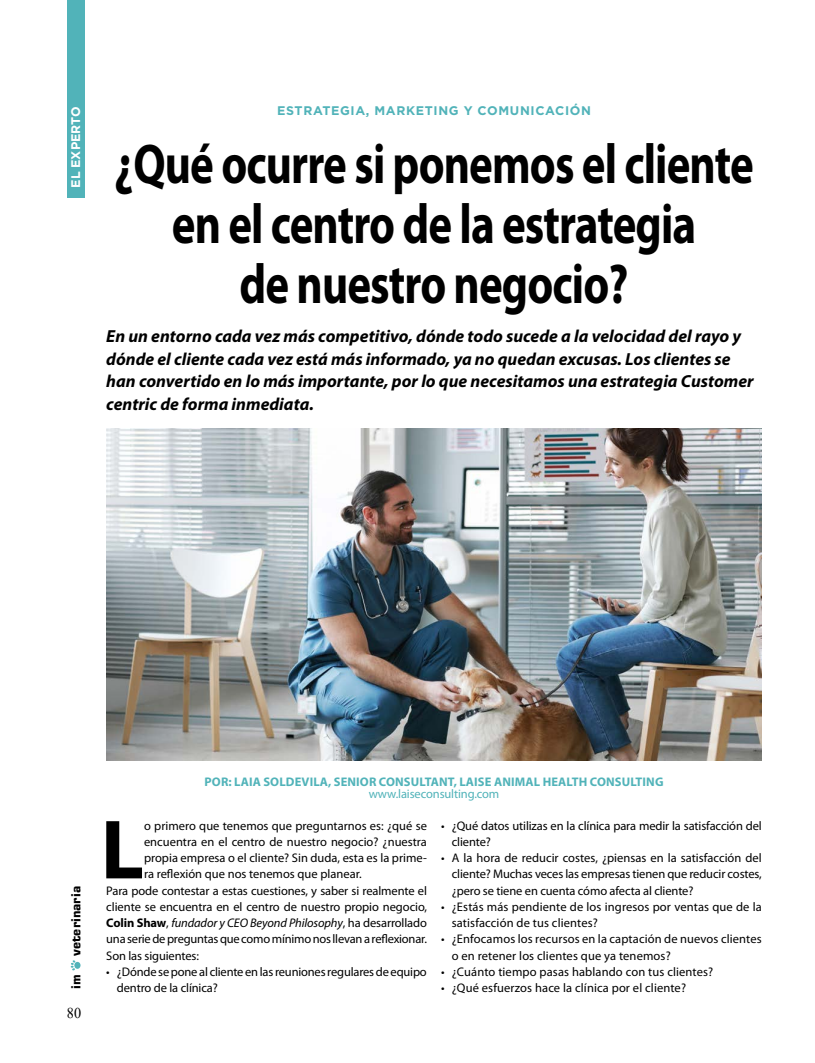
<style>
.page{position:relative;width:815px;height:1063px;background:#fff}
.page>*{position:absolute;margin:0;border:0;box-sizing:border-box;transform-origin:0 0}
.t1{font:700 84.88px "Myriad Pro";color:#000}
.t2{font:700 56.25px/60px "Myriad Pro";letter-spacing:-.02em;color:#000;text-align:center;scale:.8 1}
.t3{font:italic 700 17.5px/22.5px "Myriad Pro";color:#000}
.t4{font:15px "Times New Roman";color:#000;scale:.95 1}
.t5{font:12.5px/16.2px "Myriad Pro";letter-spacing:-.005em;color:#000}
.t6{font:700 12.5px "Myriad Pro";letter-spacing:.01em;color:#51b3b9}
.t7{font:italic 12.5px "Myriad Pro";letter-spacing:-.01em;color:#000}
.t8{font:700 12.5px "Gotham";letter-spacing:.05em;color:#51b3b9}
.t9{font:12.5px "Myriad Pro";letter-spacing:-.01em;color:#51b3b9}
.t10{font:700 12.5px "Square 721 BT";color:#000}
.t11{font:700 12.5px "Gotham";color:#fff}
.s1{font-weight:700;font-style:normal}
.s2{font-style:normal}
</style>
<div class="page">
<div style="left:74px;top:962px;width:7px;height:7px;background:#51b3b9;border-radius:50%"></div>
<svg style="left:71px;top:960px;width:5px;height:11px"></svg>
<div style="left:67px;top:0;width:17px;height:198px;background:#51b3b9"></div>
<img style="left:106px;top:428px;width:656px;height:333px">
<p class="t11" style="left:68px;top:188px;width:83px;rotate:-90deg">EL EXPERTO</p>
<p class="t8" style="left:277px;top:104px;width:315px">ESTRATEGIA, MARKETING Y COMUNICACIÓN</p>
<h2 class="t2" style="left:114px;top:133px;width:801px">¿Qué ocurre si ponemos el cliente en el centro de la estrategia<br>de nuestro negocio?</h2>
<p class="t3" style="left:106px;top:324px;width:649px">En un entorno cada vez más competitivo, dónde todo sucede a la velocidad del rayo y dónde el cliente cada vez está más informado, ya no quedan excusas. Los clientes se han convertido en lo más importante, por lo que necesitamos una estrategia Customer centric de forma inmediata.</p>
<p class="t10" style="left:68px;top:956px;width:71px;rotate:-90deg">veterinaria</p>
<p class="t10" style="left:68px;top:989px;width:16px;rotate:-90deg">im</p>
<p class="t4" style="left:67px;top:1003px;width:16px">80</p>
<p class="t6" style="left:205px;top:774px;width:460px">POR: LAIA SOLDEVILA, SENIOR CONSULTANT, LAISE ANIMAL HEALTH CONSULTING</p>
<p class="t9" style="left:369px;top:786px;width:132px">www.laiseconsulting.com</p>
<h1 class="t1" style="left:101px;top:794px;width:45px">L</h1>
<p class="t5" style="left:144px;top:817px;width:284px">o primero que tenemos que preguntarnos es: ¿qué se</p>
<p class="t5" style="left:144px;top:833px;width:284px">encuentra en el centro de nuestro negocio? ¿nuestra</p>
<p class="t5" style="left:144px;top:850px;width:284px">propia empresa o el cliente? Sin duda, esta es la prime-</p>
<p class="t5" style="left:144px;top:866px;width:219px">ra reflexión que nos tenemos que planear.</p>
<p class="t5" style="left:106px;top:882px;width:322px">Para pode contestar a estas cuestiones, y saber si realmente el</p>
<p class="t5" style="left:106px;top:898px;width:322px">cliente se encuentra en el centro de nuestro propio negocio,</p>
<p class="t7" style="left:106px;top:915px;width:322px"><span class="s1">Colin Shaw</span><span class="s2">,</span> fundador y CEO Beyond Philosophy<span class="s2">, ha desarrollado</span></p>
<p class="t5" style="left:106px;top:931px;width:322px">una serie de preguntas que como mínimo nos llevan a reflexionar.</p>
<p class="t5" style="left:106px;top:947px;width:94px">Son las siguientes:</p>
<p class="t5" style="left:117px;top:963px;width:311px;text-indent:-11px">• ¿Dónde se pone al cliente en las reuniones regulares de equipo dentro de la clínica?</p>
<p class="t5" style="left:452px;top:817px;width:312px;text-indent:-11px">• ¿Qué datos utilizas en la clínica para medir la satisfacción del cliente?</p>
<p class="t5" style="left:452px;top:850px;width:312px;text-align:justify;text-indent:-11px">• A la hora de reducir costes, ¿piensas en la satisfacción del cliente? Muchas veces las empresas tienen que reducir costes, ¿pero se tiene en cuenta cómo afecta al cliente?</p>
<p class="t5" style="left:452px;top:898px;width:312px;text-indent:-11px">• ¿Estás más pendiente de los ingresos por ventas que de la satisfacción de tus clientes?</p>
<p class="t5" style="left:452px;top:931px;width:312px;text-indent:-11px">• ¿Enfocamos los recursos en la captación de nuevos clientes o en retener los clientes que ya tenemos?</p>
<p class="t5" style="left:441px;top:963px;width:274px">• ¿Cuánto tiempo pasas hablando con tus clientes?</p>
<p class="t5" style="left:441px;top:980px;width:246px">• ¿Qué esfuerzos hace la clínica por el cliente?</p>
</div>
